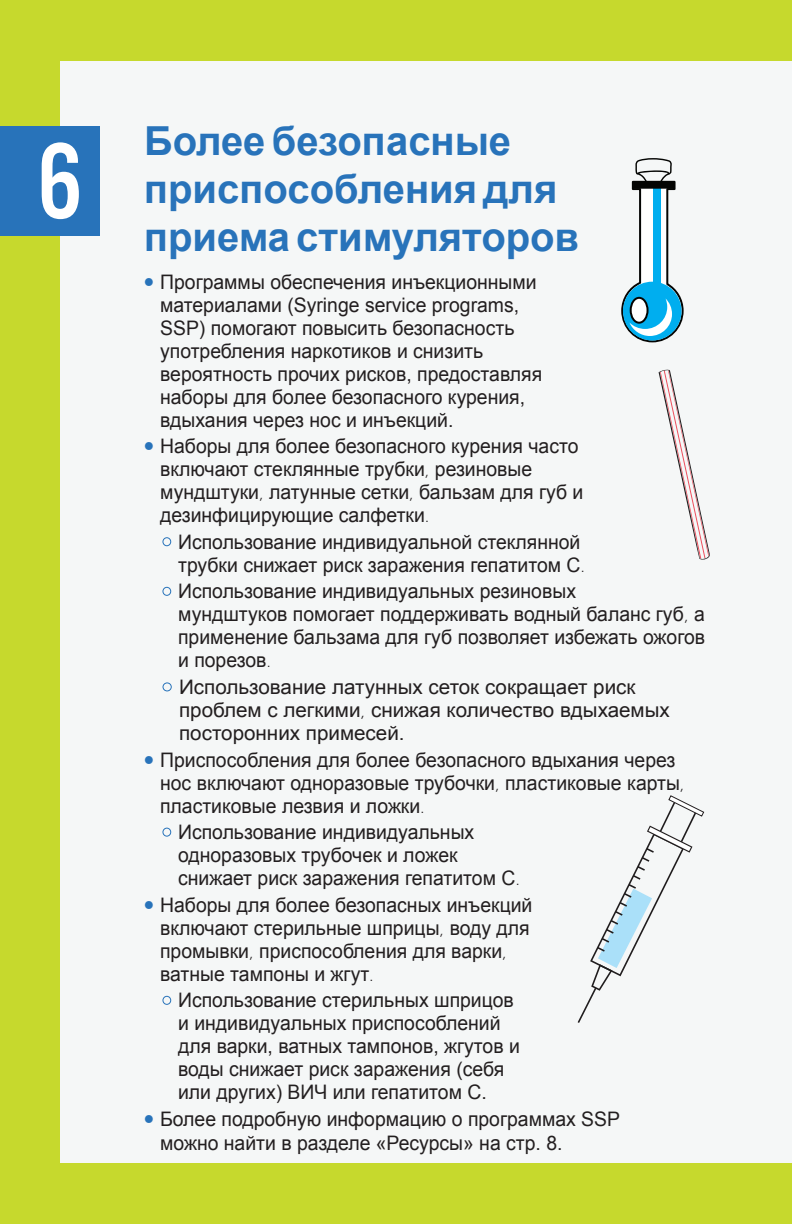
<style>
.page{position:relative;width:792px;height:1224px;background:#c6d92d}
.page>*{position:absolute;margin:0;border:0;box-sizing:border-box;transform-origin:0 0}
.t1{font:111.6px "Alternate Got No 3 D";color:#fff}
.t2{font:700 40px/48px "Arial";color:#2873ba}
.t3{font:20px/23px "Arial";color:#231f20}
.s1{font-family:"Museo Sans 700";font-size:24px;color:#2873ba}
.s2{font-family:"Museo Sans 100"}
</style>
<div class="page">
<div style="left:60px;top:61px;width:732px;height:1102px;background:#f5f7f7"></div>
<div style="left:0;top:126px;width:100px;height:110px;background:#2873ba"></div>
<svg style="left:621px;top:158px;width:63px;height:185px"></svg>
<svg style="left:578px;top:795px;width:127px;height:228px"></svg>
<svg style="left:659px;top:369px;width:51px;height:191px"></svg>
<h1 class="t1" style="left:37px;top:124px;width:47px">6</h1>
<h2 class="t2" style="left:144px;top:118px;width:437px">Болеебезопасные приспособлениядля приема стимуляторов</h2>
<p class="t3" style="left:160px;top:270px;width:384px;text-indent:-16px"><span class="s1">•</span> Программы обеспечения инъекционными материалами (Syringe service programs, SSP) помогают повысить безопасность употребления наркотиков и снизить вероятность прочих рисков, предоставляя наборы для более безопасного курения, вдыхания через нос и инъекций.</p>
<p class="t3" style="left:160px;top:435px;width:425px;text-indent:-16px"><span class="s1">•</span> Наборы для более безопасного курения часто включают стеклянные трубки<span class="s2">,</span> резиновые мундштуки<span class="s2">,</span> латунные сетки<span class="s2">,</span> бальзам для губ и дезинфицирующие салфетки<span class="s2">.</span></p>
<p class="t3" style="left:162px;top:530px;width:425px;text-align:right"><span class="s1">•</span> Использование индивидуальной стеклянной трубки снижает риск заражения гепатитом С<span class="s2">.</span></p>
<p class="t3" style="left:178px;top:580px;width:528px;text-indent:-16px"><span class="s1">•</span> Использование индивидуальных резиновых<br>мундштуков помогает поддерживать водный баланс губ<span class="s2">,</span> а применение бальзама для губ позволяет избежать ожогов и порезов<span class="s2">.</span></p>
<p class="t3" style="left:179px;top:676px;width:492px;text-indent:-17px"><span class="s1">•</span> Использование латунных сеток сокращает риск проблем с легкими<span class="s2">,</span> снижая количество вдыхаемых посторонних примесей.</p>
<p class="t3" style="left:160px;top:748px;width:526px;text-indent:-16px"><span class="s1">•</span> Приспособления для более безопасного вдыхания через нос включают одноразовые трубочки<span class="s2">,</span> пластиковые карты<span class="s2">, </span>пластиковые лезвия и ложки<span class="s2">.</span></p>
<p class="t3" style="left:178px;top:821px;width:343px;text-indent:-16px"><span class="s1">•</span> Использование индивидуальных одноразовых трубочек и ложек снижает риск заражения гепатитом С<span class="s2">.</span></p>
<p class="t3" style="left:160px;top:893px;width:374px;text-indent:-16px"><span class="s1">•</span> Наборы для более безопасных инъекций включают стерильные шприцы<span class="s2">,</span> воду для промывки<span class="s2">,</span> приспособления для варки<span class="s2">, </span>ватные тампоны и жгут<span class="s2">.</span></p>
<p class="t3" style="left:178px;top:989px;width:343px;text-indent:-16px"><span class="s1">•</span> Использование стерильных шприцов и индивидуальных приспособлений для варки, ватных тампонов, жгутов и воды снижает риск заражения (себя или других) ВИЧ или гепатитом С.</p>
<p class="t3" style="left:160px;top:1107px;width:461px;line-height:24px;text-indent:-16px"><span class="s1">•</span> Более подробную информацию о программах SSP можно найти в разделе «Ресурсы» на стр. 8.</p>
</div>
